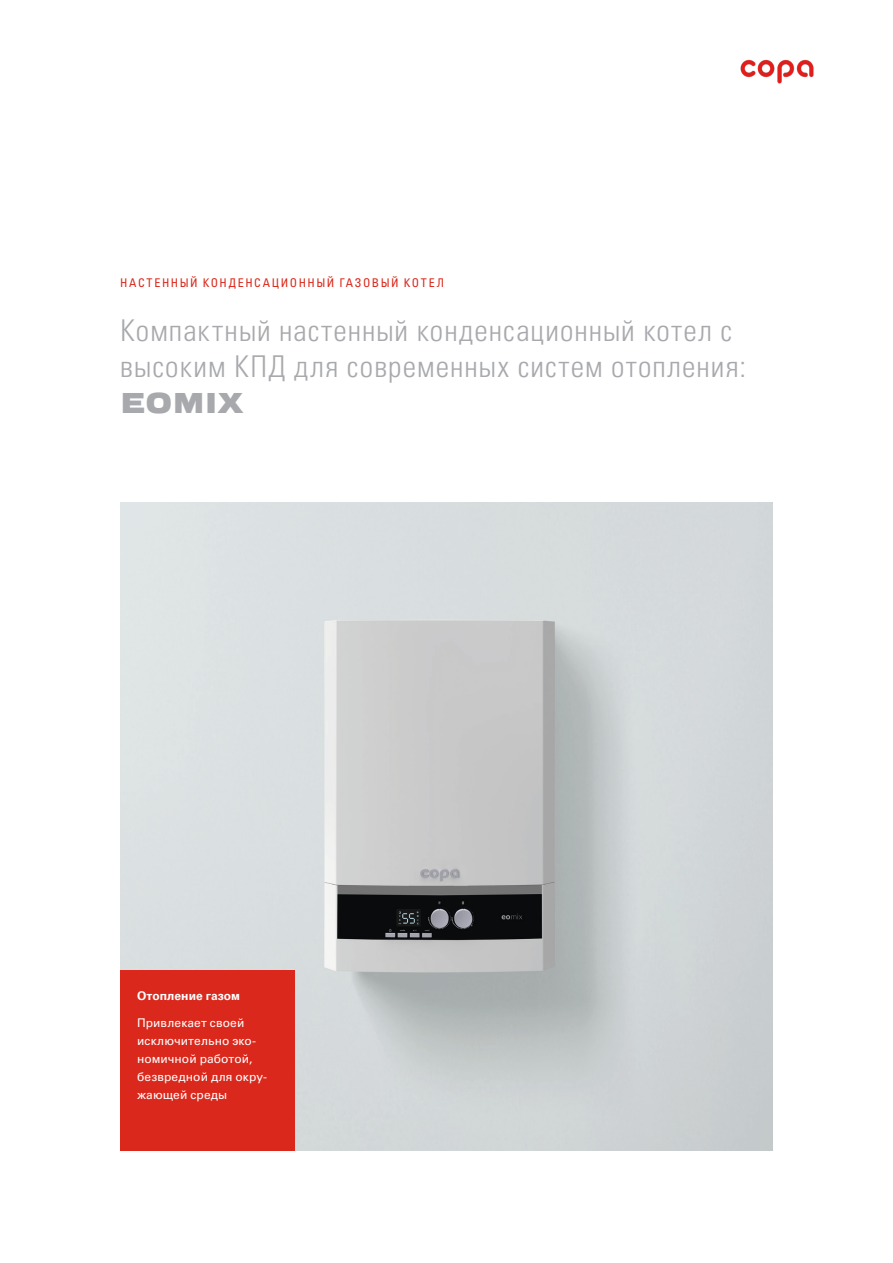
<style>
.page{position:relative;width:893px;height:1263px;background:#fff}
.page>*{position:absolute;margin:0;border:0;box-sizing:border-box;transform-origin:0 0}
.Titel{font:30px/36px "Univers LTCYR 47 Light Cond";letter-spacing:.035em;color:#a8a9ad}
.Titel_Viessmann_Schr{font:700 30px "Viessmann";letter-spacing:.015em;color:#a8a9ad}
.Infobox_Copy{font:12px/18px "Univers LTCYR 55 Roman";letter-spacing:.005em;color:#fff}
.Topic{font:condensed 12px "Univers LTCYR 57";letter-spacing:.125em;color:#da291c}
.Infobox_Headline{font:700 12px "Univers LTCYR 65";letter-spacing:.005em;color:#fff}
</style>
<div class="page">
<img style="left:120px;top:503px;width:653px;height:648px">
<img style="left:740px;top:59px;width:74px;height:25px">
<div style="left:120px;top:971px;width:174px;height:180px;background:#da291c"></div>
<p class="Topic" style="left:120px;top:275px;width:325px">НАСТЕННЫЙ КОНДЕНСАЦИОННЫЙ ГАЗОВЫЙ КОТЕЛ</p>
<p class="Titel" style="left:120px;top:310px;width:627px">Компактный настенный конденсационный котел с высоким КПД для современных систем отопления:</p>
<p class="Titel_Viessmann_Schr" style="left:120px;top:383px;width:125px">EOMIX</p>
<p class="Infobox_Headline" style="left:137px;top:987px;width:104px">Отопление газом</p>
<p class="Infobox_Copy" style="left:137px;top:1013px;width:132px">Привлекает своей исключительно эко&shy;номичной работой, безвредной для окру&shy;жающей среды</p>
</div>
